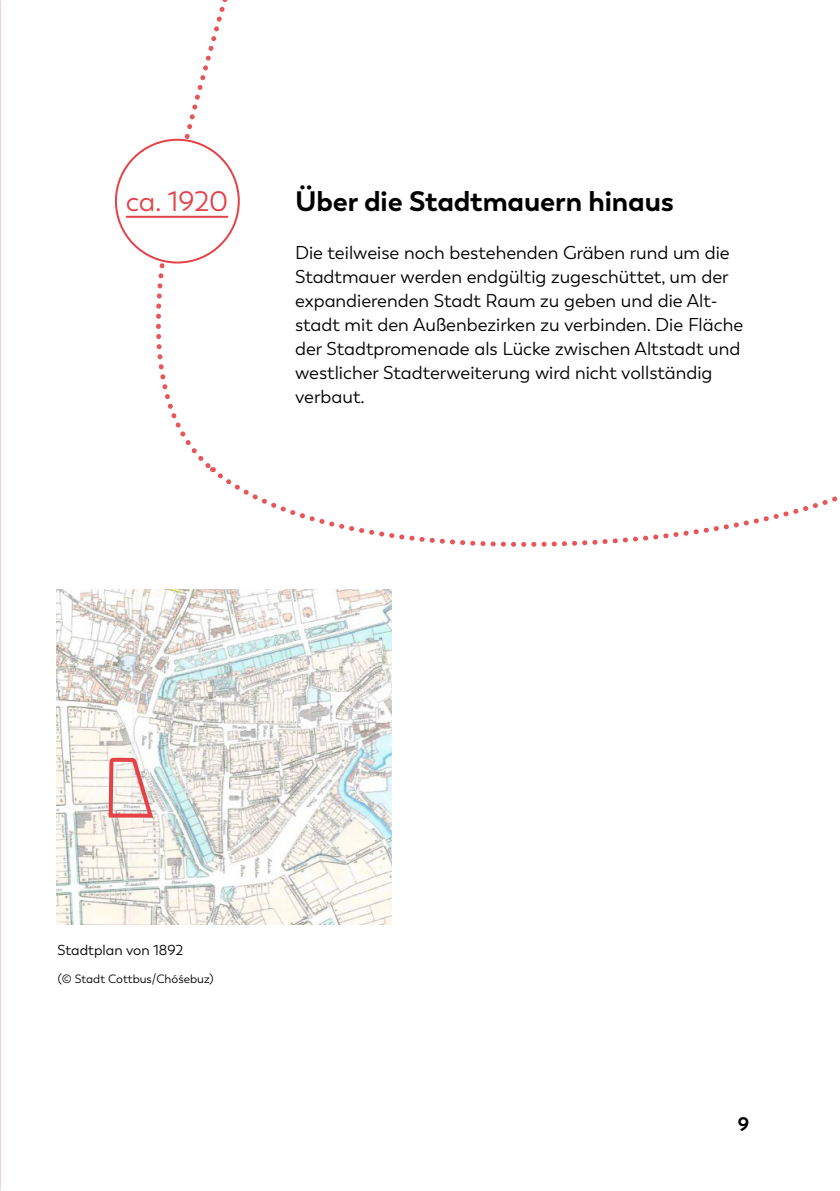
<style>
.page{position:relative;width:840px;height:1191px;background:#fff}
.page>*{position:absolute;margin:0;border:0;box-sizing:border-box;transform-origin:0 0}
.t1{font:700 28px "Trenda";letter-spacing:-.005em;color:#000}
.t2{font:28px "Trenda";letter-spacing:-.01em;color:#e44248}
.t3{font:700 19.6px "Trenda";color:#000}
.t4{font:18.4px/24px "Trenda";color:#000}
.t5{font:14.4px "Trenda";color:#000}
.t6{font:12px "Trenda";color:#000}
</style>
<div class="page">
<svg style="left:114px;top:0;width:126px;height:473px"></svg>
<svg style="left:213px;top:469px;width:625px;height:78px"></svg>
<img style="left:57px;top:590px;width:334px;height:334px">
<svg style="left:106px;top:225px;width:50px;height:595px"></svg>
<div style="left:116px;top:140px;width:123px;height:122px;background:#fff;border-radius:50%"></div>
<hr style="left:126px;top:216px;width:102px;height:2px;background:#e44248">
<div style="left:115px;top:139px;width:125px;height:124px;border:2px solid #e44248;border-radius:50%"></div>
<h1 class="t2" style="left:126px;top:185px;width:104px">ca. 1920</h1>
<h1 class="t1" style="left:295px;top:183px;width:380px">Über die Stadtmauern hinaus</h1>
<p class="t4" style="left:295px;top:241px;width:449px">Die teilweise noch bestehenden Gräben rund um die Stadtmauer werden endgültig zugeschüttet, um der expandierenden Stadt Raum zu geben und die Alt&shy;stadt mit den Außenbezirken zu verbinden. Die Fläche der Stadtpromenade als Lücke zwischen Altstadt und westlicher Stadterweiterung wird nicht vollständig verbaut.</p>
<p class="t5" style="left:57px;top:941px;width:127px">Stadtplan von 1892</p>
<p class="t6" style="left:58px;top:971px;width:157px">(© Stadt Cottbus/Chóśebuz)</p>
<p class="t3" style="left:737px;top:1112px;width:13px">9</p>
</div>
